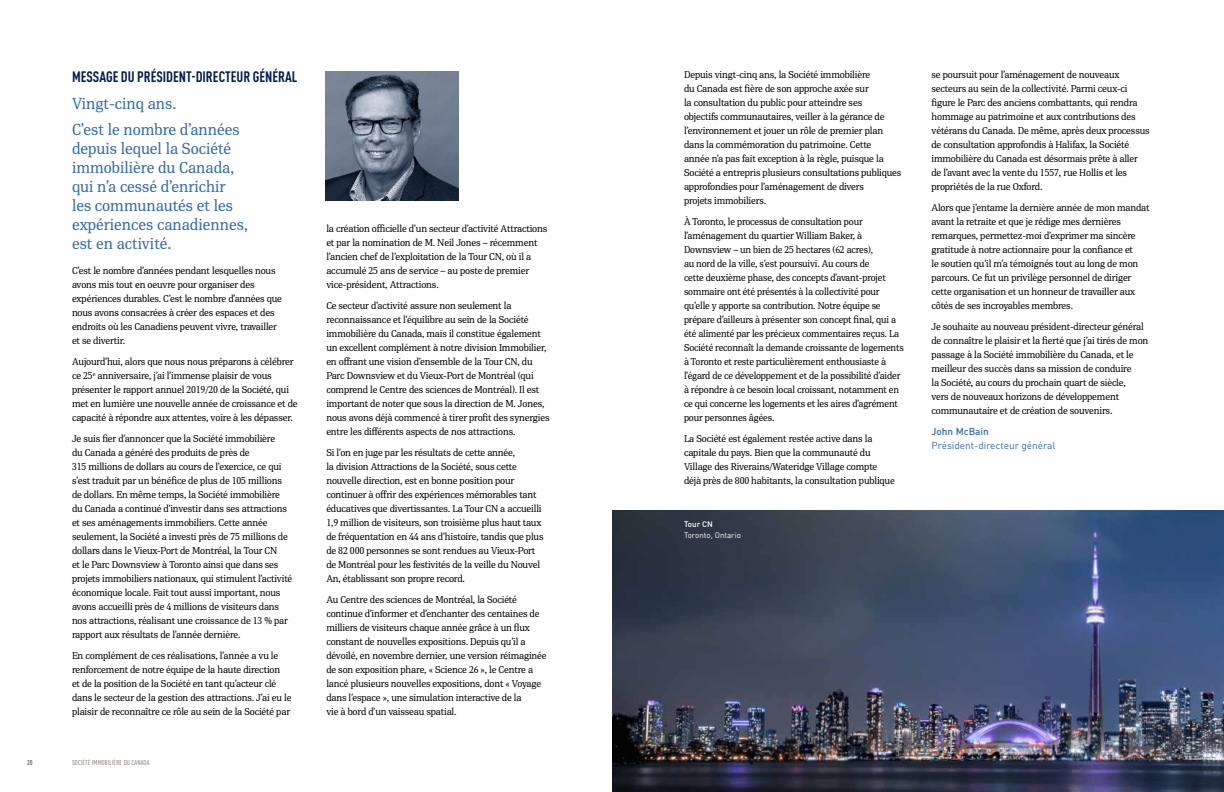
<style>
.page{position:relative;width:1224px;height:792px;background:#fff}
.page>*{position:absolute;margin:0;border:0;box-sizing:border-box;transform-origin:0 0}
.t1{font:16px/19px "PFDIN Serif";color:#3069b3}
.t2{font:700 condensed 15px "DIN Pro";color:#001a4b}
.t3{font:10px/14px "PFDIN Serif";letter-spacing:-.015em;color:#000}
.t4{font:10px/14px "DIN Pro";color:#3069b3}
.t5{font:8px "DIN Pro";color:#fff}
.t6{font:500 8px "DIN Pro";color:#fff}
.t7{font:condensed 7px "DIN Pro";letter-spacing:.025em;color:#7b6e66}
.t8{font:700 condensed 7px "DIN Pro";color:#7b6e66}
.s1{font-weight:500}
</style>
<div class="page">
<img style="left:612px;top:511px;width:612px;height:281px">
<img style="left:326px;top:72px;width:133px;height:128px">
<h1 class="t2" style="left:72px;top:66px;width:227px">MESSAGE DU PRÉSIDENT-DIRECTEUR GÉNÉRAL</h1>
<p class="t1" style="left:72px;top:90px;width:169px;line-height:26.5px">Vingt-cinq ans.<br>C’est le nombre d’années</p>
<p class="t1" style="left:72px;top:139px;width:177px">depuis lequel la Société immobilière du Canada, qui n’a cessé d’enrichir les communautés et les expériences canadiennes, est en activité.</p>
<p class="t3" style="left:72px;top:263px;width:211px">C’est le nombre d’années pendant lesquelles nous avons mis tout en oeuvre pour organiser des expériences durables. C’est le nombre d’années que nous avons consacrées à créer des espaces et des endroits où les Canadiens peuvent vivre, travailler et se divertir.</p>
<p class="t3" style="left:72px;top:354px;width:227px">Aujourd’hui, alors que nous nous préparons à célébrer ce 25<sup>e</sup> anniversaire, j’ai l’immense plaisir de vous présenter le rapport annuel 2019/20 de la Société, qui met en lumière une nouvelle année de croissance et de capacité à répondre aux attentes, voire à les dépasser.</p>
<p class="t3" style="left:72px;top:431px;width:222px">Je suis fier d’annoncer que la Société immobilière<br>du Canada a généré des produits de près de<br>315 millions de dollars au cours de l’exercice, ce qui s’est traduit par un bénéfice de plus de 105 millions de dollars. En même temps, la Société immobilière du Canada a continué d’investir dans ses attractions et ses aménagements immobiliers. Cette année seulement, la Société a investi près de 75 millions de dollars dans le Vieux-Port de Montréal, la Tour CN<br>et le Parc Downsview à Toronto ainsi que dans ses projets immobiliers nationaux, qui stimulent l’activité économique locale. Fait tout aussi important, nous avons accueilli près de 4 millions de visiteurs dans nos attractions, réalisant une croissance de 13 % par rapport aux résultats de l’année dernière.</p>
<p class="t3" style="left:72px;top:648px;width:221px">En complément de ces réalisations, l’année a vu le renforcement de notre équipe de la haute direction<br>et de la position de la Société en tant qu’acteur clé dans le secteur de la gestion des attractions. J’ai eu le plaisir de reconnaître ce rôle au sein de la Société par</p>
<p class="t8" style="left:27px;top:757px;width:7px">20</p>
<p class="t7" style="left:72px;top:757px;width:79px">SOCIÉTÉ IMMOBILIÈRE DU CANADA</p>
<p class="t3" style="left:326px;top:221px;width:223px">la création officielle d’un secteur d’activité Attractions et par la nomination de M. Neil Jones – récemment l’ancien chef de l’exploitation de la Tour CN, où il a accumulé 25 ans de service – au poste de premier vice-président, Attractions.</p>
<p class="t3" style="left:326px;top:298px;width:225px">Ce secteur d’activité assure non seulement la reconnaissance et l’équilibre au sein de la Société immobilière du Canada, mais il constitue également un excellent complément à notre division Immobilier, en offrant une vision d’ensemble de la Tour CN, du Parc Downsview et du Vieux-Port de Montréal (qui comprend le Centre des sciences de Montréal). Il est important de noter que sous la direction de M. Jones, nous avons déjà commencé à tirer profit des synergies entre les différents aspects de nos attractions.</p>
<p class="t3" style="left:326px;top:445px;width:219px">Si l’on en juge par les résultats de cette année,<br>la division Attractions de la Société, sous cette nouvelle direction, est en bonne position pour continuer à offrir des expériences mémorables tant éducatives que divertissantes. La Tour CN a accueilli 1,9 million de visiteurs, son troisième plus haut taux de fréquentation en 44 ans d’histoire, tandis que plus de 82 000 personnes se sont rendues au Vieux-Port de Montréal pour les festivités de la veille du Nouvel An, établissant son propre record.</p>
<p class="t3" style="left:326px;top:592px;width:222px">Au Centre des sciences de Montréal, la Société continue d’informer et d’enchanter des centaines de milliers de visiteurs chaque année grâce à un flux constant de nouvelles expositions. Depuis qu’il a dévoilé, en novembre dernier, une version réimaginée de son exposition phare, « Science 26 », le Centre a lancé plusieurs nouvelles expositions, dont « Voyage dans l’espace », une simulation interactive de la<br>vie à bord d’un vaisseau spatial.</p>
<p class="t3" style="left:684px;top:67px;width:219px">Depuis vingt-cinq ans, la Société immobilière<br>du Canada est fière de son approche axée sur<br>la consultation du public pour atteindre ses<br>objectifs communautaires, veiller à la gérance de l’environnement et jouer un rôle de premier plan dans la commémoration du patrimoine. Cette<br>année n’a pas fait exception à la règle, puisque la Société a entrepris plusieurs consultations publiques approfondies pour l’aménagement de divers<br>projets immobiliers.</p>
<p class="t3" style="left:684px;top:214px;width:221px">À Toronto, le processus de consultation pour l’aménagement du quartier William Baker, à Downsview – un bien de 25 hectares (62 acres),<br>au nord de la ville, s’est poursuivi. Au cours de<br>cette deuxième phase, des concepts d’avant-projet sommaire ont été présentés à la collectivité pour qu’elle y apporte sa contribution. Notre équipe se prépare d’ailleurs à présenter son concept final, qui a été alimenté par les précieux commentaires reçus. La Société reconnaît la demande croissante de logements à Toronto et reste particulièrement enthousiaste à l’égard de ce développement et de la possibilité d’aider à répondre à ce besoin local croissant, notamment en ce qui concerne les logements et les aires d’agrément pour personnes âgées.</p>
<p class="t3" style="left:684px;top:431px;width:212px">La Société est également restée active dans la capitale du pays. Bien que la communauté du Village des Riverains/Wateridge Village compte déjà près de 800 habitants, la consultation publique</p>
<p class="t6" style="left:684px;top:518px;width:30px">Tour CN</p>
<p class="t5" style="left:684px;top:529px;width:58px">Toronto, Ontario</p>
<p class="t3" style="left:932px;top:67px;width:220px">se poursuit pour l’aménagement de nouveaux secteurs au sein de la collectivité. Parmi ceux-ci figure le Parc des anciens combattants, qui rendra hommage au patrimoine et aux contributions des vétérans du Canada. De même, après deux processus de consultation approfondis à Halifax, la Société immobilière du Canada est désormais prête à aller de l’avant avec la vente du 1557, rue Hollis et les propriétés de la rue Oxford.</p>
<p class="t3" style="left:932px;top:200px;width:220px">Alors que j’entame la dernière année de mon mandat avant la retraite et que je rédige mes dernières remarques, permettez-moi d’exprimer ma sincère gratitude à notre actionnaire pour la confiance et<br>le soutien qu’il m’a témoignés tout au long de mon parcours. Ce fut un privilège personnel de diriger cette organisation et un honneur de travailler aux côtés de ses incroyables membres.</p>
<p class="t3" style="left:932px;top:319px;width:218px">Je souhaite au nouveau président-directeur général de connaître le plaisir et la fierté que j’ai tirés de mon passage à la Société immobilière du Canada, et le meilleur des succès dans sa mission de conduire<br>la Société, au cours du prochain quart de siècle,<br>vers de nouveaux horizons de développement communautaire et de création de souvenirs.</p>
<p class="t4" style="left:932px;top:423px;width:125px"><span class="s1">John McBain<br></span>Président-directeur général</p>
</div>
